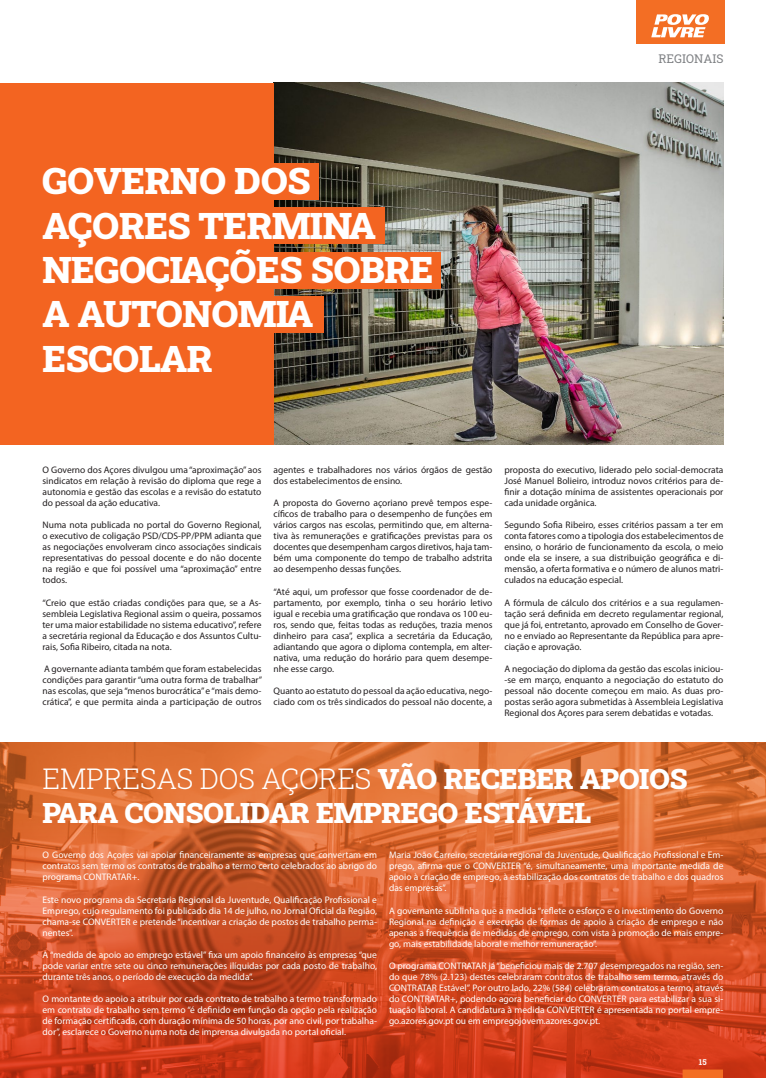
<style>
.page{position:relative;width:766px;height:1078px;background:#fff}
.page>*{position:absolute;margin:0;border:0;box-sizing:border-box;transform-origin:0 0}
.n_texto{font:900 37px/44.4px "Roboto Slab";letter-spacing:-.01em;color:#fff}
.n_texto-2{font:900 28.4px/34.1px "Roboto Slab";letter-spacing:-.01em;color:#fff}
.topos{font:12px "Roboto Slab";color:#808285}
.t1{font:9.5px/11px "Myriad Pro";color:#231f20;text-align:justify}
.t2{font:9.5px/11px "Myriad Pro";color:#fff;text-align:justify}
.t3{font:700 8px "Roboto Slab";color:#fff}
.s1{font-weight:300}
</style>
<div class="page">
<div style="left:635px;top:0;width:89px;height:44px;background:#f36e24"></div>
<svg style="left:651px;top:14px;width:58px;height:23px"></svg>
<svg style="left:0;top:742px;width:765px;height:335px;background:#d15729"></svg>
<img style="left:273px;top:83px;width:450px;height:361px">
<div style="left:683px;top:1069px;width:39px;height:8px;background:#f36e24"></div>
<div style="left:682px;top:1069px;width:40px;height:8px;border:1px solid #f36e24"></div>
<div style="left:1px;top:83px;width:272px;height:361px;background:#f36421"></div>
<div style="left:228px;top:252px;width:212px;height:36px;background:#f36421"></div>
<div style="left:255px;top:207px;width:129px;height:36px;background:#f36421"></div>
<div style="left:221px;top:163px;width:98px;height:36px;background:#f36421"></div>
<div style="left:226px;top:296px;width:98px;height:36px;background:#f36421"></div>
<p class="topos" style="left:658px;top:51px;width:66px">REGIONAIS</p>
<p class="n_texto" style="left:43px;top:157px;width:392px">GOVERNO DOS<br>AÇORES TERMINA<br>NEGOCIAÇÕES SOBRE<br>A AUTONOMIA<br>ESCOLAR</p>
<p class="t1" style="left:43px;top:464px;width:220px">O Governo dos Açores divulgou uma “aproximação” aos sindicatos em relação à revisão do diploma que rege a autonomia e gestão das escolas e a revisão do estatuto do pessoal da ação educativa.</p>
<p class="t1" style="left:43px;top:519px;width:220px">Numa nota publicada no portal do Governo Regional, o executivo de coligação PSD/CDS-PP/PPM adianta que as negociações envolveram cinco associações sindicais representativas do pessoal docente e do não docente na região e que foi possível uma “aproximação” entre todos.</p>
<p class="t1" style="left:43px;top:596px;width:220px">“Creio que estão criadas condições para que, se a As&shy;sembleia Legislativa Regional assim o queira, possamos ter uma maior estabilidade no sistema educativo”, refere a secretária regional da Educação e dos Assuntos Cultu&shy;rais, Sofia Ribeiro, citada na nota.</p>
<p class="t1" style="left:43px;top:663px;width:221px">A governante adianta também que foram estabelecidas condições para garantir “uma outra forma de trabalhar” nas escolas, que seja “menos burocrática” e “mais demo&shy;crática”, e que permita ainda a participação de outros</p>
<p class="t1" style="left:273px;top:464px;width:220px">agentes e trabalhadores nos vários órgãos de gestão dos estabelecimentos de ensino.</p>
<p class="t1" style="left:273px;top:497px;width:220px">A proposta do Governo açoriano prevê tempos espe&shy;cíficos de trabalho para o desempenho de funções em vários cargos nas escolas, permitindo que, em alterna&shy;tiva às remunerações e gratificações previstas para os docentes que desempenham cargos diretivos, haja tam&shy;bém uma componente do tempo de trabalho adstrita ao desempenho dessas funções.</p>
<p class="t1" style="left:273px;top:585px;width:220px">“Até aqui, um professor que fosse coordenador de de&shy;partamento, por exemplo, tinha o seu horário letivo igual e recebia uma gratificação que rondava os 100 eu&shy;ros, sendo que, feitas todas as reduções, trazia menos dinheiro para casa”, explica a secretária da Educação, adiantando que agora o diploma contempla, em alter&shy;nativa, uma redução do horário para quem desempe&shy;nhe esse cargo.</p>
<p class="t1" style="left:273px;top:685px;width:220px">Quanto ao estatuto do pessoal da ação educativa, nego&shy;ciado com os três sindicados do pessoal não docente, a</p>
<p class="t1" style="left:504px;top:464px;width:220px">proposta do executivo, liderado pelo social-democrata José Manuel Bolieiro, introduz novos critérios para de&shy;finir a dotação mínima de assistentes operacionais por cada unidade orgânica.</p>
<p class="t1" style="left:504px;top:519px;width:220px">Segundo Sofia Ribeiro, esses critérios passam a ter em conta fatores como a tipologia dos estabelecimentos de ensino, o horário de funcionamento da escola, o meio onde ela se insere, a sua distribuição geográfica e di&shy;mensão, a oferta formativa e o número de alunos matri&shy;culados na educação especial.</p>
<p class="t1" style="left:504px;top:596px;width:220px">A fórmula de cálculo dos critérios e a sua regulamen&shy;tação será definida em decreto regulamentar regional, que já foi, entretanto, aprovado em Conselho de Gover&shy;no e enviado ao Representante da República para apre&shy;ciação e aprovação.</p>
<p class="t1" style="left:504px;top:663px;width:220px">A negociação do diploma da gestão das escolas iniciou--se em março, enquanto a negociação do estatuto do pessoal não docente começou em maio. As duas pro&shy;postas serão agora submetidas à Assembleia Legislativa Regional dos Açores para serem debatidas e votadas.</p>
<p class="n_texto-2" style="left:43px;top:761px;width:646px"><span class="s1">EMPRESAS DOS AÇORES</span> VÃO RECEBER APOIOS<br>PARA CONSOLIDAR EMPREGO ESTÁVEL</p>
<p class="t2" style="left:43px;top:849px;width:336px">O Governo dos Açores vai apoiar financeiramente as empresas que convertam em contratos sem termo os contratos de trabalho a termo certo celebrados ao abrigo do programa CONTRATAR+.</p>
<p class="t2" style="left:43px;top:893px;width:336px">Este novo programa da Secretaria Regional da Juventude, Qualificação Profissional e Emprego, cujo regulamento foi publicado dia 14 de julho, no Jornal Oficial da Região, chama-se CONVERTER e pretende “incentivar a criação de postos de trabalho perma&shy;nentes”.</p>
<p class="t2" style="left:43px;top:949px;width:336px">A “medida de apoio ao emprego estável” fixa um apoio financeiro às empresas “que pode variar entre sete ou cinco remunerações ilíquidas por cada posto de trabalho, durante três anos, o período de execução da medida”.</p>
<p class="t2" style="left:43px;top:993px;width:336px">O montante do apoio a atribuir por cada contrato de trabalho a termo transformado em contrato de trabalho sem termo “é definido em função da opção pela realização de formação certificada, com duração mínima de 50 horas, por ano civil, por trabalha&shy;dor”, esclarece o Governo numa nota de imprensa divulgada no portal oficial.</p>
<p class="t2" style="left:389px;top:849px;width:336px">Maria João Carreiro, secretária regional da Juventude, Qualificação Profissional e Em&shy;prego, afirma que o CONVERTER “é, simultaneamente, uma importante medida de apoio à criação de emprego, à estabilização dos contratos de trabalho e dos quadros das empresas”.</p>
<p class="t2" style="left:389px;top:904px;width:336px">A governante sublinha que a medida “reflete o esforço e o investimento do Governo Regional na definição e execução de formas de apoio à criação de emprego e não apenas a frequência de medidas de emprego, com vista à promoção de mais empre&shy;go, mais estabilidade laboral e melhor remuneração”.</p>
<p class="t2" style="left:389px;top:960px;width:336px">O programa CONTRATAR já “beneficiou mais de 2.707 desempregados na região, sen&shy;do que 78% (2.123) destes celebraram contratos de trabalho sem termo, através do CONTRATAR Estável”. Por outro lado, 22% (584) celebraram contratos a termo, através do CONTRATAR+, podendo agora beneficiar do CONVERTER para estabilizar a sua si&shy;tuação laboral. A candidatura à medida CONVERTER é apresentada no portal empre&shy;go.azores.gov.pt ou em empregojovem.azores.gov.pt.</p>
<p class="t3" style="left:698px;top:1056px;width:9px">15</p>
</div>
